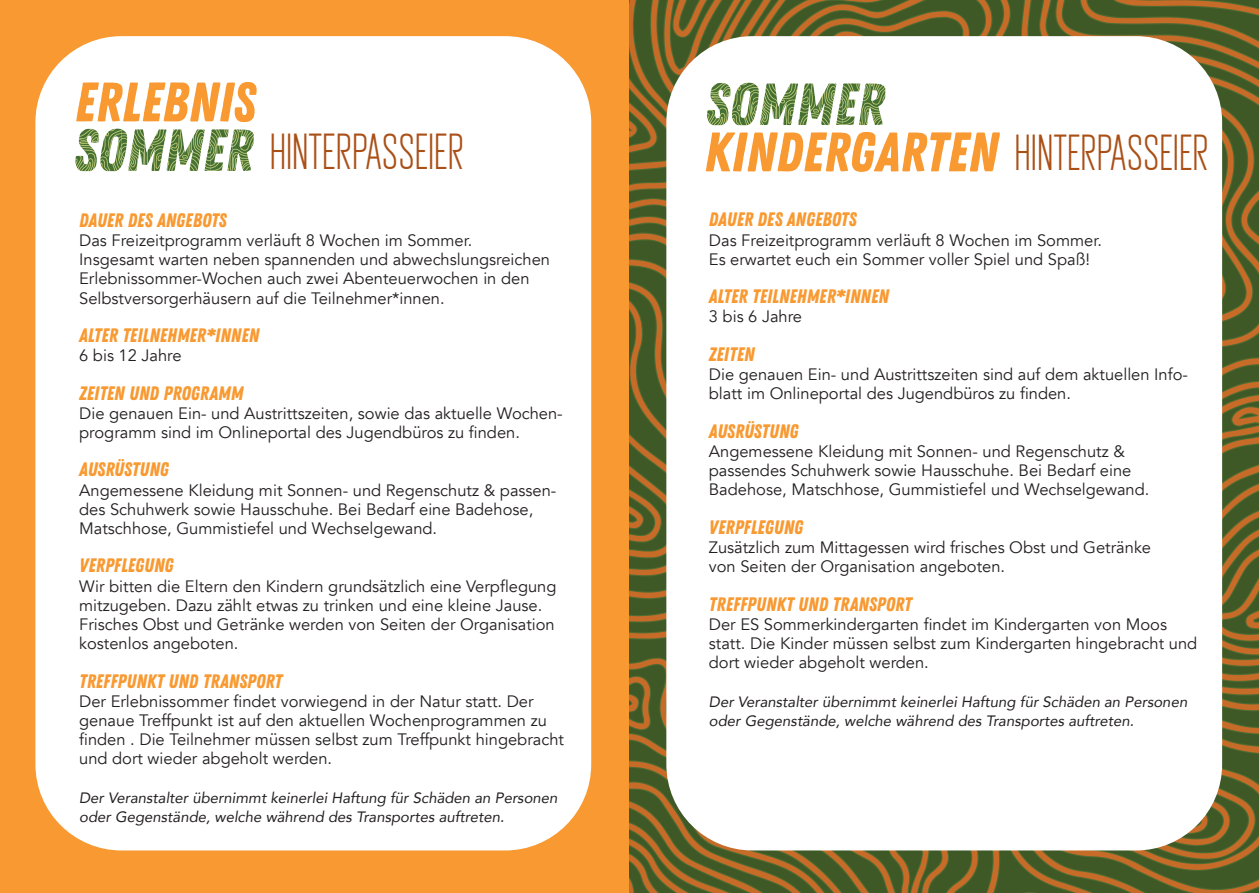
<style>
.page{position:relative;width:1259px;height:893px;background:#fff}
.page>*{position:absolute;margin:0;border:0;box-sizing:border-box;transform-origin:0 0}
.t1{font:55.5px "Zing Rust Demo Base";color:#f89931}
.t2{font:42px "Another Flight";color:#aa5017}
.t3{font:19.5px "Zing Rust Demo Base";color:#f89931}
.t4{font:16.5px/19.2px "Avenir";color:#231f20}
.t5{font:italic 15px/19.2px "Avenir";color:#231f20}
</style>
<div class="page">
<div style="left:0;top:0;width:629px;height:893px;background:#f89931"></div>
<img style="left:629px;top:0;width:630px;height:893px">
<div style="left:35px;top:36px;width:556px;height:814px;background:#fff;border-radius:86px"></div>
<div style="left:666px;top:36px;width:556px;height:814px;background:#fff;border-radius:86px"></div>
<img style="left:75px;top:129px;width:179px;height:42px">
<img style="left:707px;top:83px;width:178px;height:42px">
<p class="t1" style="left:74px;top:70px;width:182px">ERLEBNIS</p>
<p class="t2" style="left:270px;top:126px;width:196px">HINTERPASSEIER</p>
<p class="t1" style="left:704px;top:120px;width:296px">KINDERGARTEN</p>
<p class="t2" style="left:1014px;top:127px;width:196px">HINTERPASSEIER</p>
<p class="t3" style="left:79px;top:209px;width:149px">DAUER DES ANGEBOTS</p>
<p class="t4" style="left:79px;top:231px;width:472px">Das Freizeitprogramm verläuft 8 Wochen im Sommer.<br>Insgesamt warten neben spannenden und abwechslungsreichen Erlebnissommer-Wochen auch zwei Abenteuerwochen in den Selbstversorgerhäusern auf die Teilnehmer*innen.</p>
<p class="t3" style="left:79px;top:324px;width:182px">ALTER TEILNEHMER*INNEN</p>
<p class="t4" style="left:79px;top:346px;width:104px">6 bis 12 Jahre</p>
<p class="t3" style="left:79px;top:381px;width:166px">ZEITEN UND PROGRAMM</p>
<p class="t4" style="left:79px;top:404px;width:485px">Die genauen Ein- und Austrittszeiten, sowie das aktuelle Wochen&shy;programm sind im Onlineportal des Jugendbüros zu finden.</p>
<p class="t3" style="left:79px;top:458px;width:91px">AUSRÜSTUNG</p>
<p class="t4" style="left:79px;top:481px;width:479px">Angemessene Kleidung mit Sonnen- und Regenschutz &amp; passen&shy;des Schuhwerk sowie Hausschuhe. Bei Bedarf eine Badehose,<br>Matschhose, Gummistiefel und Wechselgewand.</p>
<p class="t3" style="left:79px;top:554px;width:96px">VERPFLEGUNG</p>
<p class="t4" style="left:79px;top:577px;width:479px">Wir bitten die Eltern den Kindern grundsätzlich eine Verpflegung mitzugeben. Dazu zählt etwas zu trinken und eine kleine Jause.<br>Frisches Obst und Getränke werden von Seiten der Organisation kostenlos angeboten.</p>
<p class="t3" style="left:79px;top:669px;width:204px">TREFFPUNKT UND TRANSPORT</p>
<p class="t4" style="left:79px;top:692px;width:486px">Der Erlebnissommer findet vorwiegend in der Natur statt. Der genaue Treffpunkt ist auf den aktuellen Wochenprogrammen zu finden . Die Teilnehmer müssen selbst zum Treffpunkt hingebracht und dort wieder abgeholt werden.</p>
<p class="t5" style="left:79px;top:788px;width:480px">Der Veranstalter übernimmt keinerlei Haftung für Schäden an Personen oder Gegenstände, welche während des Transportes auftreten.</p>
<p class="t3" style="left:709px;top:208px;width:149px">DAUER DES ANGEBOTS</p>
<p class="t4" style="left:709px;top:231px;width:394px">Das Freizeitprogramm verläuft 8 Wochen im Sommer.</p>
<p class="t4" style="left:709px;top:250px;width:383px">Es erwartet euch ein Sommer voller Spiel und Spaß!</p>
<p class="t3" style="left:709px;top:285px;width:182px">ALTER TEILNEHMER*INNEN</p>
<p class="t4" style="left:709px;top:307px;width:95px">3 bis 6 Jahre</p>
<p class="t3" style="left:709px;top:343px;width:47px">ZEITEN</p>
<p class="t4" style="left:709px;top:365px;width:480px">Die genauen Ein- und Austrittszeiten sind auf dem aktuellen Info&shy;blatt im Onlineportal des Jugendbüros zu finden.</p>
<p class="t3" style="left:709px;top:420px;width:91px">AUSRÜSTUNG</p>
<p class="t4" style="left:709px;top:442px;width:417px">Angemessene Kleidung mit Sonnen- und Regenschutz &amp;</p>
<p class="t4" style="left:709px;top:461px;width:424px">passendes Schuhwerk sowie Hausschuhe. Bei Bedarf eine</p>
<p class="t4" style="left:709px;top:480px;width:442px">Badehose, Matschhose, Gummistiefel und Wechselgewand.</p>
<p class="t3" style="left:709px;top:516px;width:96px">VERPFLEGUNG</p>
<p class="t4" style="left:709px;top:538px;width:444px">Zusätzlich zum Mittagessen wird frisches Obst und Getränke von Seiten der Organisation angeboten.</p>
<p class="t3" style="left:709px;top:592px;width:204px">TREFFPUNKT UND TRANSPORT</p>
<p class="t4" style="left:709px;top:615px;width:490px">Der ES Sommerkindergarten findet im Kindergarten von Moos statt. Die Kinder müssen selbst zum Kindergarten hingebracht und dort wieder abgeholt werden.</p>
<p class="t5" style="left:709px;top:692px;width:480px">Der Veranstalter übernimmt keinerlei Haftung für Schäden an Personen oder Gegenstände, welche während des Transportes auftreten.</p>
</div>
